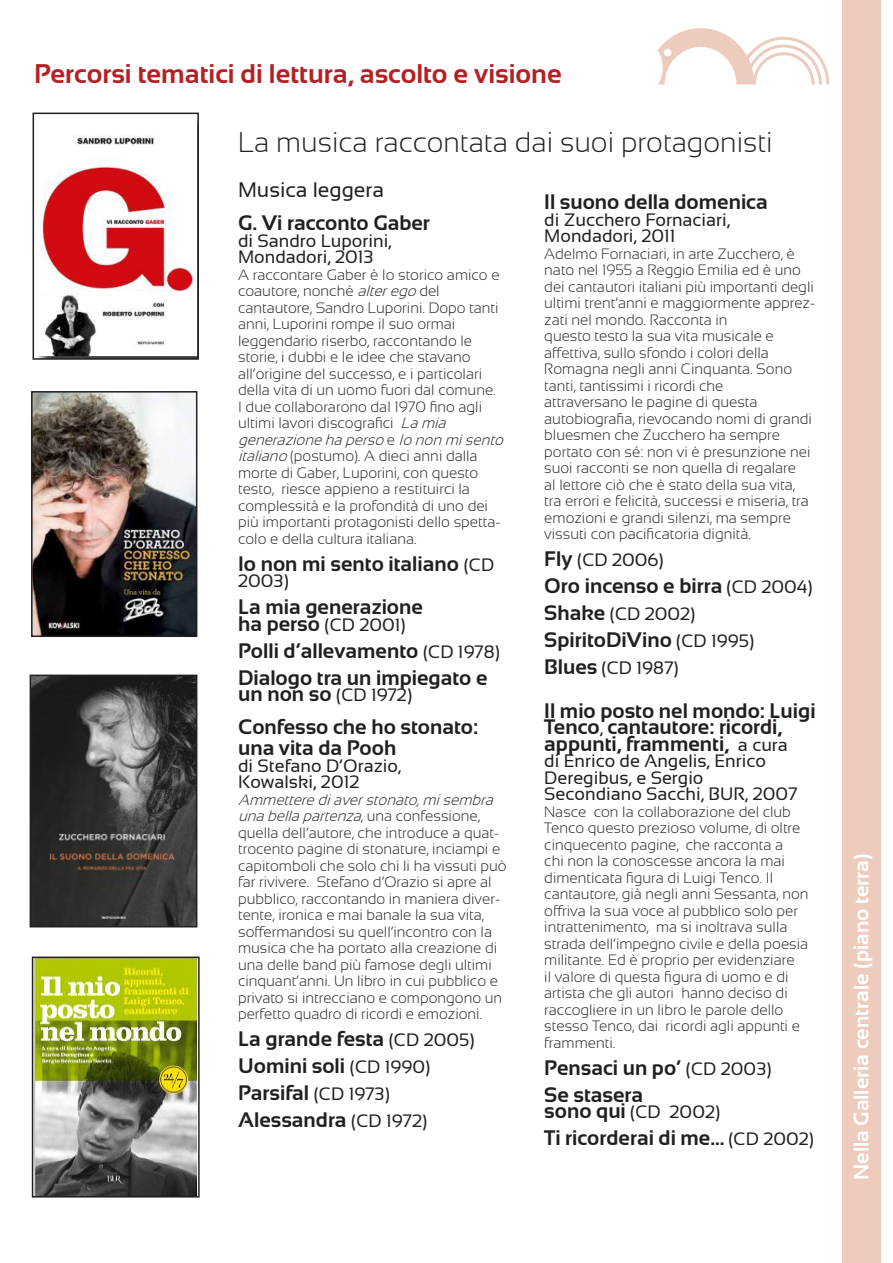
<style>
.page{position:relative;width:893px;height:1263px;background:#fff}
.page>*{position:absolute;margin:0;border:0;box-sizing:border-box;transform-origin:0 0}
.t1{font:300 28.5px "Sansation";color:#231f20}
.t2{font:700 27px "Sansation";color:#b62024}
.t3{font:700 21px/16.5px "Sansation";color:#231f20}
.t4{font:700 21px "Sansation";color:#fff}
.t5{font:21px "Sansation";color:#231f20}
.t6{font:18px/16.5px "Sansation";color:#231f20}
.t7{font:300 15px/16.5px "Sansation";color:#231f20}
.s1{font-style:italic}
.s2{font-weight:400;font-size:18px}
.s3{font-weight:700;font-size:21px}
</style>
<div class="page">
<img style="left:38px;top:135px;width:158px;height:222px">
<div style="left:33px;top:113px;width:166px;height:247px;border:2px solid #231f20"></div>
<img style="left:34px;top:394px;width:160px;height:240px">
<div style="left:31px;top:391px;width:166px;height:246px;border:2px solid #231f20"></div>
<img style="left:33px;top:678px;width:161px;height:246px">
<div style="left:30px;top:675px;width:167px;height:252px;border:2px solid #231f20"></div>
<img style="left:35px;top:959px;width:162px;height:235px">
<div style="left:32px;top:956px;width:168px;height:241px;border:2px solid #231f20"></div>
<svg style="left:658px;top:28px;width:171px;height:57px"></svg>
<div style="left:842px;top:0;width:38px;height:1263px;background:#edcbbd"></div>
<p class="t2" style="left:34px;top:58px;width:529px">Percorsi tematici di lettura, ascolto e visione</p>
<p class="t1" style="left:238px;top:126px;width:536px">La musica raccontata dai suoi protagonisti</p>
<p class="t5" style="left:238px;top:178px;width:147px">Musica leggera</p>
<p class="t3" style="left:238px;top:215px;width:193px">G. Vi racconto Gaber</p>
<p class="t6" style="left:238px;top:232px;width:155px">di Sandro Luporini,</p>
<p class="t6" style="left:238px;top:249px;width:137px">Mondadori, 2013</p>
<p class="t7" style="left:238px;top:266px;width:263px">A raccontare Gaber è lo storico amico e coautore, nonché <span class="s1">alterego</span> del</p>
<p class="t7" style="left:238px;top:299px;width:262px">cantautore, Sandro Luporini. Dopo tanti anni, Luporini rompe il suo ormai</p>
<p class="t7" style="left:238px;top:332px;width:235px">leggendario riserbo, raccontando le</p>
<p class="t7" style="left:238px;top:349px;width:234px">storie, i dubbi e le idee che stavano</p>
<p class="t7" style="left:238px;top:365px;width:259px">all’origine del successo, e i particolari della vita di un uomo fuori dal comune.</p>
<p class="t7" style="left:238px;top:398px;width:245px">I due collaborarono dal 1970 fino agli ultimi lavori discografici <span class="s1">Lamia</span></p>
<p class="t7" style="left:238px;top:431px;width:271px"><span class="s1">generazionehaperso</span> e <span class="s1">Io non misento italiano</span> (postumo). A dieci anni dalla morte di Gaber, Luporini, con questo testo, riesce appieno a restituirci la complessità e la profondità di uno dei più importanti protagonisti dello spetta&shy;colo e della cultura italiana.</p>
<p class="t3" style="left:238px;top:555px;width:258px">Io non mi sento italiano <span class="s2">(CD</span></p>
<p class="t6" style="left:238px;top:573px;width:52px">2003)</p>
<p class="t3" style="left:238px;top:599px;width:186px">La mia generazione</p>
<p class="t6" style="left:238px;top:616px;width:169px"><span class="s3">ha perso</span> (CD 2001)</p>
<p class="t3" style="left:238px;top:642px;width:263px">Polli d’allevamento <span class="s2">(CD 1978)</span></p>
<p class="t3" style="left:238px;top:669px;width:251px">Dialogo tra un impiegato e</p>
<p class="t6" style="left:238px;top:687px;width:176px"><span class="s3">un non so</span> (CD 1972)</p>
<p class="t3" style="left:238px;top:716px;width:241px;line-height:21px">Confesso che ho stonato: una vita da Pooh</p>
<p class="t6" style="left:238px;top:757px;width:165px">di Stefano D’Orazio,</p>
<p class="t6" style="left:238px;top:774px;width:123px">Kowalski, 2012</p>
<p class="t7" style="left:238px;top:791px;width:264px"><span class="s1">Ammetterediaverstonato,misembra unabellapartenza</span>, u n a c o n fe s s i o n e , quella dell’autore, che introduce a quat&shy;trocento pagine di stonature, inciampi e</p>
<p class="t7" style="left:238px;top:857px;width:270px">capitomboli che solo chi li ha vissuti può far rivivere. Stefano d’Orazio si apre al pubblico, raccontando in maniera diver&shy;tente, ironica e mai banale la sua vita, soffermandosi su quell’incontro con la musica che ha portato alla creazione di una delle band più famose degli ultimi cinquant’anni. Un libro in cui pubblico e privato si intrecciano e compongono un perfetto quadro di ricordi e emozioni.</p>
<p class="t3" style="left:238px;top:1031px;width:238px">La grande festa <span class="s2">(CD 2005)</span></p>
<p class="t3" style="left:238px;top:1058px;width:194px">Uomini soli <span class="s2">(CD 1990)</span></p>
<p class="t3" style="left:238px;top:1085px;width:153px">Parsifal <span class="s2">(CD 1973)</span></p>
<p class="t3" style="left:238px;top:1112px;width:191px">Alessandra <span class="s2">(CD 1972)</span></p>
<p class="t3" style="left:544px;top:194px;width:225px">Il suono della domenica</p>
<p class="t6" style="left:544px;top:211px;width:187px">di Zucchero Fornaciari,</p>
<p class="t6" style="left:544px;top:228px;width:133px">Mondadori, 2011</p>
<p class="t7" style="left:544px;top:245px;width:272px">Adelmo Fornaciari, in arte Zucchero, è nato nel 1955 a Reggio Emilia ed è uno dei cantautori italiani più importanti degli ultimi trent’anni e maggiormente apprez&shy;zati nel mondo. Racconta in</p>
<p class="t7" style="left:544px;top:328px;width:231px">questo testo la sua vita musicale e</p>
<p class="t7" style="left:544px;top:344px;width:226px">affettiva, sullo sfondo i colori della</p>
<p class="t7" style="left:544px;top:361px;width:249px">Romagna negli anni Cinquanta. Sono tanti, tantissimi i ricordi che</p>
<p class="t7" style="left:544px;top:394px;width:215px">attraversano le pagine di questa</p>
<p class="t7" style="left:544px;top:410px;width:269px">autobiografia, rievocando nomi di grandi bluesmen che Zucchero ha sempre</p>
<p class="t7" style="left:544px;top:443px;width:268px">portato con sé: non vi è presunzione nei suoi racconti se non quella di regalare al lettore ciò che è stato della sua vita, tra errori e felicità, successi e miseria, tra emozioni e grandi silenzi, ma sempre vissuti con pacificatoria dignità.</p>
<p class="t6" style="left:544px;top:552px;width:121px"><span class="s3">Fly</span> (CD 2006)</p>
<p class="t3" style="left:544px;top:578px;width:270px">Oro incenso e birra <span class="s2">(CD 2004)</span></p>
<p class="t6" style="left:544px;top:606px;width:153px"><span class="s3">Shake</span> (CD 2002)</p>
<p class="t3" style="left:544px;top:632px;width:212px">SpiritoDiVino <span class="s2">(CD 1995)</span></p>
<p class="t6" style="left:544px;top:660px;width:136px"><span class="s3">Blues</span> (CD 1987)</p>
<p class="t3" style="left:544px;top:702px;width:273px">Il mio posto nel mondo: Luigi<br>Tenco<span class="s2">,</span> cantautore: ricordi, appunti, frammenti, <span class="s2">a cura</span></p>
<p class="t6" style="left:544px;top:753px;width:223px">di Enrico de Angelis, Enrico<br>Deregibus, e Sergio</p>
<p class="t6" style="left:544px;top:786px;width:255px">Secondiano Sacchi, BUR, 2007</p>
<p class="t7" style="left:544px;top:803px;width:266px">Nasce con la collaborazione del club Tenco questo prezioso volume, di oltre cinquecento pagine, che racconta a<br>chi non la conoscesse ancora la mai dimenticata figura di Luigi Tenco. Il cantautore, già negli anni Sessanta, non offriva la sua voce al pubblico solo per intrattenimento, ma si inoltrava sulla strada dell’impegno civile e della poesia militante. Ed è proprio per evidenziare<br>il valore di questa figura di uomo e di artista che gli autori hanno deciso di raccogliere in un libro le parole dello stesso Tenco, dai ricordi agli appunti e frammenti.</p>
<p class="t3" style="left:544px;top:1059px;width:229px">Pensaci un po’ <span class="s2">(CD 2003)</span></p>
<p class="t3" style="left:544px;top:1086px;width:100px">Se stasera</p>
<p class="t6" style="left:544px;top:1104px;width:177px"><span class="s3">sono qui</span> (CD 2002)</p>
<p class="t3" style="left:544px;top:1130px;width:271px">Ti ricorderai di me... <span class="s2">(CD 2002)</span></p>
<p class="t4" style="left:850px;top:1180px;width:328px;rotate:-90deg">Nella Galleria centrale (piano terra)</p>
</div>
